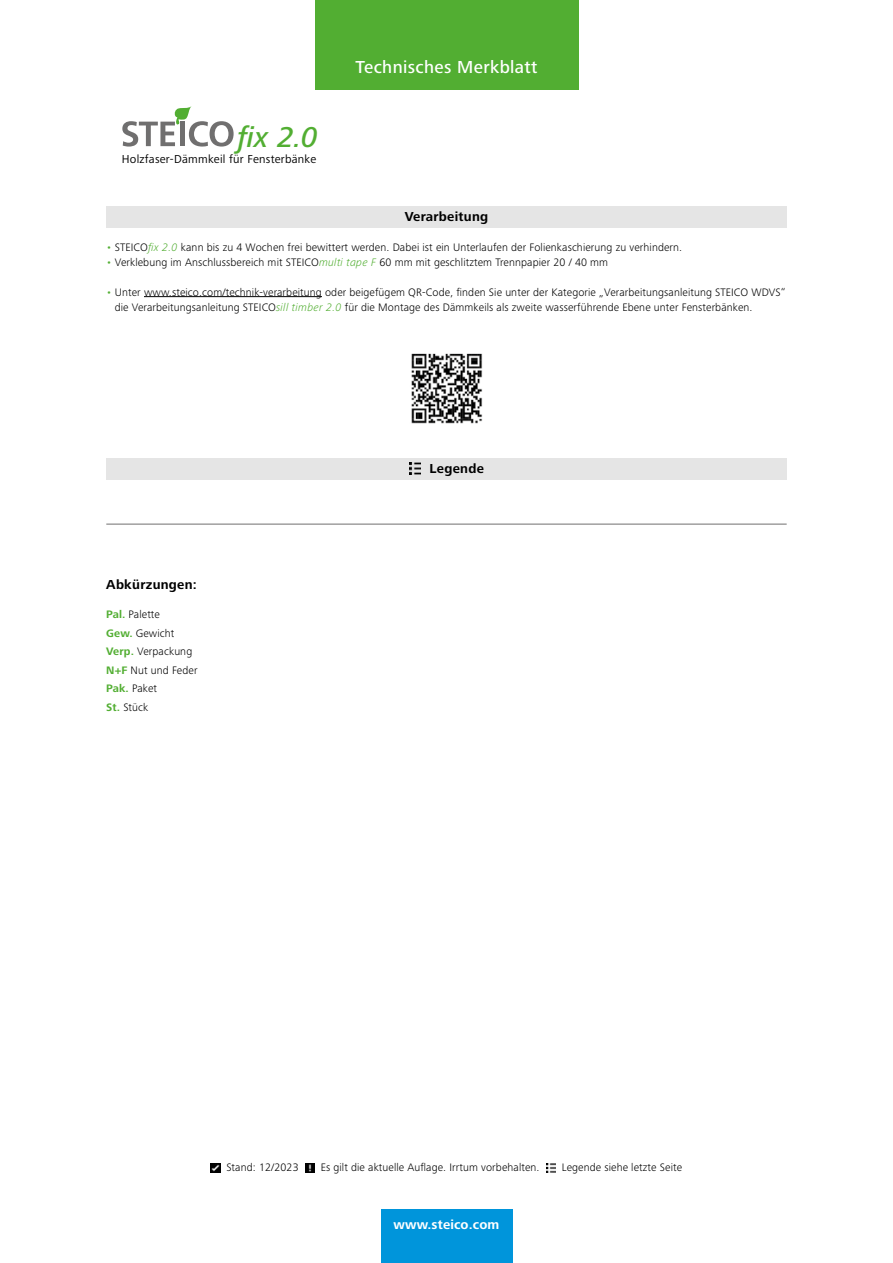
<style>
.page{position:relative;width:893px;height:1263px;background:#fff}
.page>*{position:absolute;margin:0;border:0;box-sizing:border-box;transform-origin:0 0}
.t1{font:italic 500 29.7px "Frutiger Next LTW1 G";color:#52ae32}
.t2{font:500 18px "Frutiger Next LTW1 G";letter-spacing:.02em;color:#fff}
.t3{font:700 13.5px "Frutiger Next LTW1 G";letter-spacing:.02em;color:#000}
.t4{font:700 13.5px "Frutiger Next LTW1 G";letter-spacing:.01em;color:#fff}
.t5{font:12px "Frutiger Next LTW1 G";letter-spacing:.02em;color:#000}
.t6{font:300 11.25px/18.5px "Frutiger Next LTW1 G";letter-spacing:.01em;color:#000}
.s1{color:#52ae32}
.s2{font-style:italic;color:#52ae32}
.s3{font-weight:700;color:#52ae32}
</style>
<div class="page">
<svg style="left:122px;top:106px;width:112px;height:41px"></svg>
<div style="left:106px;top:206px;width:681px;height:21px;background:#e5e5e5"></div>
<hr style="left:144px;top:296px;width:178px;height:1px;background:#000">
<img style="left:411px;top:353px;width:72px;height:71px">
<div style="left:106px;top:458px;width:681px;height:21px;background:#e5e5e5"></div>
<svg style="left:409px;top:462px;width:12px;height:13px"></svg>
<hr style="left:106px;top:524px;width:681px;height:1px;background:#706f6f">
<div style="left:315px;top:0;width:263px;height:89px;background:#52ae32"></div>
<div style="left:381px;top:1210px;width:131px;height:53px;background:#0095db"></div>
<svg style="left:211px;top:1163px;width:9px;height:9px"></svg>
<svg style="left:305px;top:1163px;width:9px;height:9px"></svg>
<svg style="left:546px;top:1163px;width:9px;height:9px"></svg>
<h1 class="t1" style="left:238px;top:120px;width:82px">fix 2.0</h1>
<p class="t5" style="left:122px;top:152px;width:196px">Holzfaser-Dämmkeil für Fensterbänke</p>
<h2 class="t2" style="left:355px;top:56px;width:184px">Technisches Merkblatt</h2>
<p class="t3" style="left:405px;top:209px;width:85px">Verarbeitung</p>
<p class="t6" style="left:106px;top:238px;width:577px"><span class="s1">•</span> STEICO<span class="s2">fix 2.0</span> kann bis zu 4 Wochen frei bewittert werden. Dabei ist ein Unterlaufen der Folienkaschierung zu verhindern.</p>
<p class="t6" style="left:106px;top:252px;width:503px"><span class="s1">•</span> Verklebung im Anschlussbereich mit STEICO<span class="s2">multi tape F</span> 60 mm mit geschlitztem Trennpapier 20 / 40 mm</p>
<p class="t6" style="left:115px;top:284px;width:672px;line-height:15px;text-indent:-9px"><span class="s1">•</span> Unter www.steico.com/technik-verarbeitung oder beigefügem QR-Code, finden Sie unter der Kategorie „Verarbeitungsanleitung STEICO WDVS“ die Verarbeitungsanleitung STEICO<span class="s2">sill timber 2.0</span> für die Montage des Dämmkeils als zweite wasserführende Ebene unter Fensterbänken.</p>
<p class="t3" style="left:106px;top:576px;width:92px">Abkürzungen:</p>
<p class="t6" style="left:106px;top:605px;width:93px"><span class="s3">Pal.</span> Palette<br><span class="s3">Gew.</span> Gewicht<br><span class="s3">Verp.</span> Verpackung<br><span class="s3">N+F</span> Nut und Feder<br><span class="s3">Pak.</span> Paket<br><span class="s3">St.</span> Stück</p>
<p class="t3" style="left:430px;top:460px;width:56px">Legende</p>
<p class="t6" style="left:226px;top:1158px;width:74px">Stand: 12/2023</p>
<p class="t6" style="left:321px;top:1158px;width:220px">Es gilt die aktuelle Auflage. Irrtum vorbehalten.</p>
<p class="t6" style="left:562px;top:1158px;width:122px">Legende siehe letzte Seite</p>
<p class="t4" style="left:394px;top:1217px;width:107px">www.steico.com</p>
</div>
